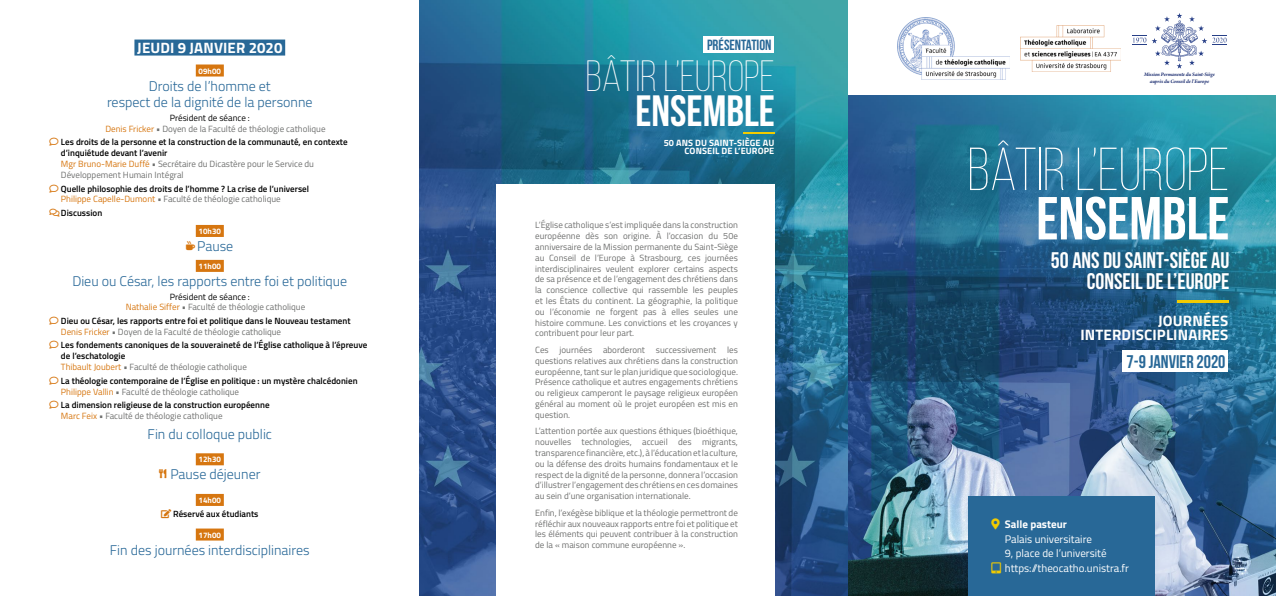
<style>
.page{position:relative;width:1276px;height:596px;background:#fff}
.page>*{position:absolute;margin:0;border:0;box-sizing:border-box;transform-origin:0 0}
.t1{font:300 60.5px "Bebas Neue";color:#fff}
.t2{font:700 60.5px "Bebas Neue";color:#fff}
.t3{font:300 43.7px "Bebas Neue";color:#fff}
.t4{font:700 43.7px "Bebas Neue";color:#fff}
.t5{font:700 22.5px/20.3px "Bebas Neue";color:#fff;text-align:right}
.t6{font:700 18.3px "Bebas Neue";color:#286897}
.t7{font:700 15.1px/13.8px "Titillium";letter-spacing:.01em;color:#fff;text-align:right}
.t8{font:700 15px "Titillium";letter-spacing:.01em;color:#fff}
.t9{font:700 14.8px "Bebas Neue";color:#286897}
.t10{font:300 14px/16.8px "Titillium";color:#276797;text-align:center}
.t11{font:11px/14.6px "Titillium";color:#fff}
.t12{font:700 11px "Titillium";color:#fff}
.t13{font:700 9.2px/8.4px "Titillium";letter-spacing:.01em;color:#fff;text-align:right}
.t14{font:9px/10.8px "Titillium";color:#6f706f;text-align:justify}
.t15{font:600 9px/10.8px "Titillium";color:#000}
.t16{font:700 8px "Titillium";color:#fff}
.t17{font:italic 700 5.5px/6.6px "Arno Pro";letter-spacing:-.025em;color:#233475;text-align:center}
.s1{color:#000}
.s2{color:#d67610}
.s3{font-weight:400;color:#d67610}
.s4{font-weight:400;color:#6f706f}
</style>
<div class="page">
<img style="left:848px;top:95px;width:428px;height:500px">
<img style="left:420px;top:0;width:428px;height:595px">
<div style="left:497px;top:184px;width:278px;height:411px;background:#fff"></div>
<hr style="left:743px;top:132px;width:31px;height:2px;background:#f2cb00">
<div style="left:704px;top:36px;width:70px;height:17px;background:#fff"></div>
<div style="left:134px;top:39px;width:151px;height:16px;background:#286897"></div>
<div style="left:196px;top:64px;width:28px;height:12px;background:#d67610"></div>
<div style="left:196px;top:225px;width:28px;height:12px;background:#d67610"></div>
<div style="left:196px;top:260px;width:28px;height:12px;background:#d67610"></div>
<div style="left:196px;top:453px;width:28px;height:12px;background:#d67610"></div>
<div style="left:196px;top:493px;width:28px;height:12px;background:#d67610"></div>
<div style="left:196px;top:528px;width:28px;height:12px;background:#d67610"></div>
<div style="left:968px;top:496px;width:187px;height:99px;background:#286897"></div>
<img style="left:897px;top:18px;width:112px;height:62px">
<img style="left:1020px;top:26px;width:100px;height:46px">
<hr style="left:1177px;top:300px;width:51px;height:3px;background:#f2cb00">
<div style="left:1122px;top:350px;width:106px;height:21px;background:#fff"></div>
<svg style="left:1132px;top:13px;width:94px;height:56px"></svg>
<h3 class="t8" style="left:137px;top:36px;width:147px">JEUDI 9 JANVIER 2020</h3>
<h3 class="t9" style="left:707px;top:37px;width:66px">PRÉSENTATION</h3>
<p class="t16" style="left:199px;top:65px;width:24px">09h00</p>
<h3 class="t10" style="left:107px;top:76px;width:207px">Droits de l’homme et<br>respect de la dignité de la personne</h3>
<p class="t14" style="left:105px;top:112px;width:222px;text-indent:64px"><span class="s1">Président de séance :<br></span><span class="s2">Denis Fricker</span> • Doyen de la Faculté de théologie catholique</p>
<p class="t15" style="left:61px;top:136px;width:288px;text-indent:-11px"><span class="s2">◆</span> Les droits de la personne et la construction de la communauté, en contexte d’inquiétude devant l’avenir<br><span class="s3">Mgr Bruno-Marie Duffé</span> <span class="s4">• Secrétaire du Dicastère pour le Service du Développement Humain Intégral</span></p>
<p class="t15" style="left:61px;top:182px;width:250px;text-indent:-11px"><span class="s2">◆</span> Quelle philosophie des droits de l’homme ? La crise de l’universel<br><span class="s3">Philippe Capelle-Dumont</span> <span class="s4">• Faculté de théologie catholique</span></p>
<p class="t15" style="left:61px;top:207px;width:43px">Discussion</p>
<p class="t16" style="left:199px;top:225px;width:24px">10h30</p>
<h3 class="t10" style="left:197px;top:237px;width:38px">Pause</h3>
<p class="t16" style="left:199px;top:260px;width:24px">11h00</p>
<h3 class="t10" style="left:72px;top:272px;width:276px">Dieu ou César, les rapports entre foi et politique</h3>
<p class="t14" style="left:126px;top:290px;width:181px;text-indent:44px"><span class="s1">Président de séance :<br></span><span class="s2">Nathalie Siffer</span> • Faculté de théologie catholique</p>
<p class="t15" style="left:61px;top:315px;width:291px;text-indent:-11px"><span class="s2">◆</span> Dieu ou César, les rapports entre foi et politique dans le Nouveau testament<br><span class="s3">Denis Fricker</span> <span class="s4">• Doyen de la Faculté de théologie catholique</span></p>
<p class="t15" style="left:61px;top:339px;width:308px;text-indent:-11px"><span class="s2">◆</span> Les fondements canoniques de la souveraineté de l’Église catholique à l’épreuve de l’eschatologie<br><span class="s3">Thibault Joubert</span> <span class="s4">• Faculté de théologie catholique</span></p>
<p class="t15" style="left:61px;top:374px;width:298px;text-indent:-11px"><span class="s2">◆</span> La théologie contemporaine de l’Église en politique : un mystère chalcédonien<br><span class="s3">Philippe Vallin</span> <span class="s4">• Faculté de théologie catholique</span></p>
<p class="t15" style="left:61px;top:399px;width:210px;text-indent:-11px"><span class="s2">◆</span> La dimension religieuse de la construction européenne<br><span class="s3">Marc Feix</span> <span class="s4">• Faculté de théologie catholique</span></p>
<h3 class="t10" style="left:148px;top:424px;width:126px">Fin du colloque public</h3>
<p class="t16" style="left:199px;top:453px;width:24px">12h30</p>
<h3 class="t10" style="left:170px;top:465px;width:92px">Pause déjeuner</h3>
<p class="t16" style="left:199px;top:494px;width:24px">14h00</p>
<p class="t15" style="left:173px;top:507px;width:87px">Réservé aux étudiants</p>
<p class="t16" style="left:199px;top:528px;width:24px">17h00</p>
<h3 class="t10" style="left:110px;top:540px;width:201px">Fin des journées interdisciplinaires</h3>
<h2 class="t3" style="left:586px;top:52px;width:191px">BÂTIR L’EUROPE</h2>
<h2 class="t4" style="left:635px;top:87px;width:141px">ENSEMBLE</h2>
<p class="t13" style="left:664px;top:138px;width:112px">50 ANS DU SAINT-SIÈGE AU<br>CONSEIL DE L’EUROPE</p>
<p class="t14" style="left:535px;top:219px;width:204px">L’Église catholique s’est impliquée dans la construction européenne dès son origine. À l’occasion du 50e anniversaire de la Mission permanente du Saint-Siège au Conseil de l’Europe à Strasbourg, ces journées interdisciplinaires veulent explorer certains aspects de sa présence et de l’engagement des chrétiens dans la conscience collective qui rassemble les peuples et les États du continent. La géographie, la politique ou l’économie ne forgent pas à elles seules une histoire commune. Les convictions et les croyances y contribuent pour leur part.</p>
<p class="t14" style="left:535px;top:344px;width:204px">Ces journées aborderont successivement les questions relatives aux chrétiens dans la construction européenne, tant sur le plan juridique que sociologique.<br>Présence catholique et autres engagements chrétiens ou religieux camperont le paysage religieux européen général au moment où le projet européen est mis en question.</p>
<p class="t14" style="left:535px;top:425px;width:204px">L’attention portée aux questions éthiques (bioéthique, nouvelles technologies, accueil des migrants, transparence financière, etc.), à l’éducation et la culture, ou la défense des droits humains fondamentaux et le respect de la dignité de la personne, donnera l’occasion d’illustrer l’engagement des chrétiens en ces domaines au sein d’une organisation internationale.</p>
<p class="t14" style="left:535px;top:506px;width:204px">Enfin, l’exégèse biblique et la théologie permettront de réfléchir aux nouveaux rapports entre foi et politique et les éléments qui peuvent contribuer à la construction de la « maison commune européenne ».</p>
<p class="t17" style="left:1144px;top:72px;width:72px">Mission Permanente du Saint-Siège auprès du Conseil de l’Europe</p>
<h1 class="t1" style="left:967px;top:137px;width:263px">BÂTIR L’EUROPE</h1>
<h1 class="t2" style="left:1036px;top:185px;width:195px">ENSEMBLE</h1>
<h3 class="t5" style="left:1051px;top:250px;width:180px">50 ANS DU SAINT-SIÈGE AU<br>CONSEIL DE L’EUROPE</h3>
<h3 class="t7" style="left:1080px;top:313px;width:149px">JOURNÉES<br>INTERDISCIPLINAIRES</h3>
<h3 class="t6" style="left:1126px;top:351px;width:100px">7-9 JANVIER 2020</h3>
<p class="t12" style="left:1005px;top:515px;width:64px">Salle pasteur</p>
<p class="t11" style="left:1005px;top:530px;width:126px">Palais universitaire<br>9, place de l’université https://theocatho.unistra.fr</p>
</div>
